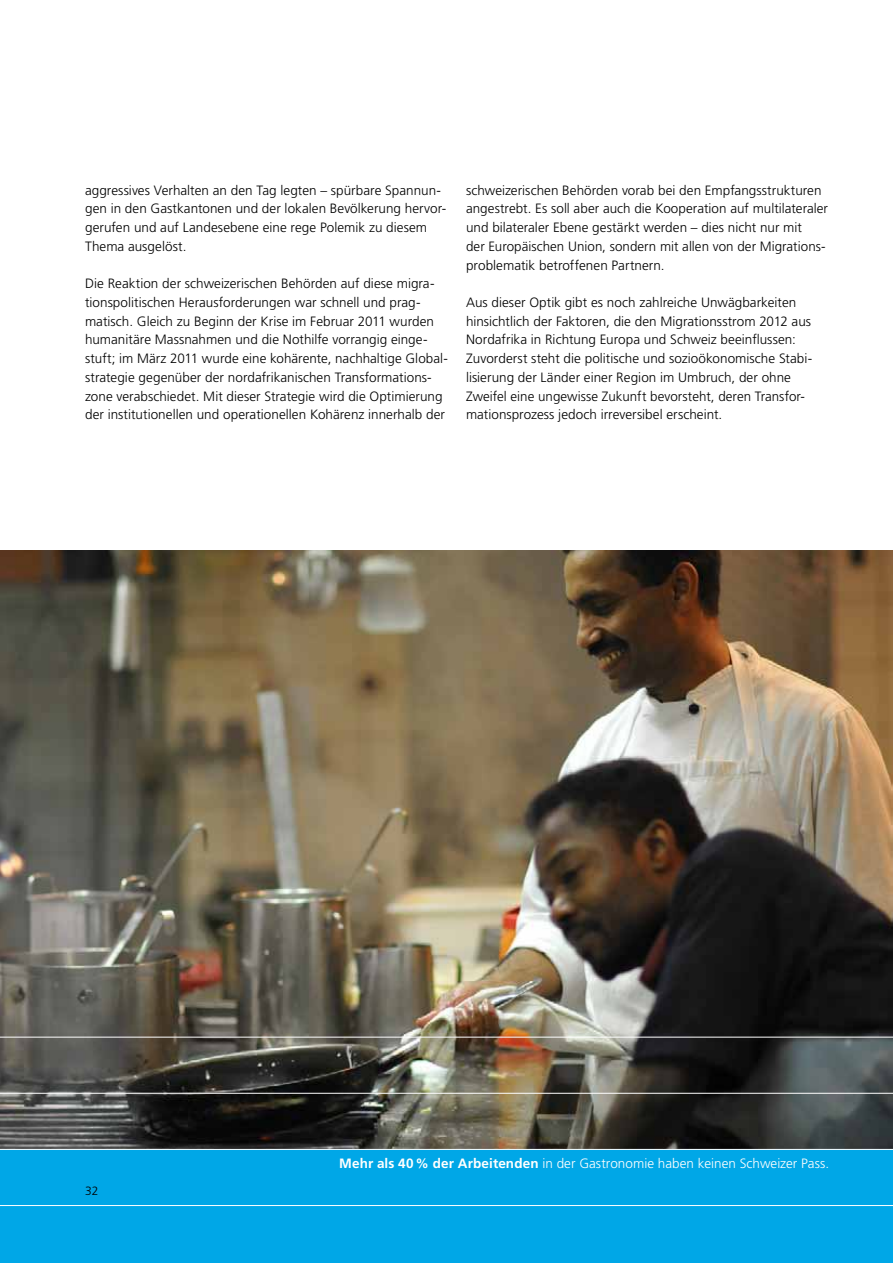
<style>
.page{position:relative;width:893px;height:1263px;background:#fff}
.page>*{position:absolute;margin:0;border:0;box-sizing:border-box;transform-origin:0 0}
.t1{font:300 13.5px/18.8px "Frutiger LT Std";letter-spacing:.005em;color:#000}
.t2{font:300 13.5px "Frutiger LT Std";letter-spacing:.005em;color:#fff}
.t3{font:300 12px "Frutiger LT Std";color:#000}
.s1{font-weight:700}
</style>
<div class="page">
<img style="left:0;top:550px;width:893px;height:599px">
<div style="left:0;top:1149px;width:893px;height:114px;background:#00a7e7"></div>
<hr style="left:0;top:1149px;width:893px;height:1px;background:#fff">
<hr style="left:0;top:1093px;width:893px;height:1px;background:#fff">
<hr style="left:0;top:1037px;width:893px;height:1px;background:#fff">
<hr style="left:892px;top:1150px;width:1px;height:113px;background:#bce4fa">
<hr style="left:0;top:1205px;width:893px;height:1px;background:#fff">
<p class="t1" style="left:85px;top:181px;width:363px">aggressives Verhalten an den Tag legten – spürbare Spannun&shy;gen in den Gastkantonen und der lokalen Bevölkerung hervor&shy;gerufen und auf Landesebene eine rege Polemik zu diesem Thema ausgelöst.</p>
<p class="t1" style="left:85px;top:274px;width:364px">Die Reaktion der schweizerischen Behörden auf diese migra&shy;tionspolitischen Herausforderungen war schnell und prag&shy;matisch. Gleich zu Beginn der Krise im Februar 2011 wurden humanitäre Massnahmen und die Nothilfe vorrangig einge&shy;stuft; im März 2011 wurde eine kohärente, nachhaltige Global&shy;strategie gegenüber der nordafrikanischen Transformations&shy;zone verabschiedet. Mit dieser Strategie wird die Optimierung der institutionellen und operationellen Kohärenz innerhalb der</p>
<p class="t1" style="left:466px;top:181px;width:364px">schweizerischen Behörden vorab bei den Empfangsstrukturen angestrebt. Es soll aber auch die Kooperation auf multilateraler und bilateraler Ebene gestärkt werden – dies nicht nur mit<br>der Europäischen Union, sondern mit allen von der Migrations&shy;problematik betroffenen Partnern.</p>
<p class="t1" style="left:466px;top:293px;width:347px">Aus dieser Optik gibt es noch zahlreiche Unwägbarkeiten hinsichtlich der Faktoren, die den Migrationsstrom 2012 aus Nordafrika in Richtung Europa und Schweiz beeinflussen:<br>Zuvorderst steht die politische und sozioökonomische Stabi&shy;lisierung der Länder einer Region im Umbruch, der ohne Zweifel eine ungewisse Zukunft bevorsteht, deren Transfor&shy;mationsprozess jedoch irreversibel erscheint.</p>
<p class="t3" style="left:85px;top:1184px;width:15px">32</p>
<p class="t2" style="left:339px;top:1155px;width:492px"><span class="s1">Mehr als 40% der Arbeitenden</span> in der Gastronomie haben keinen Schweizer Pass.</p>
</div>
